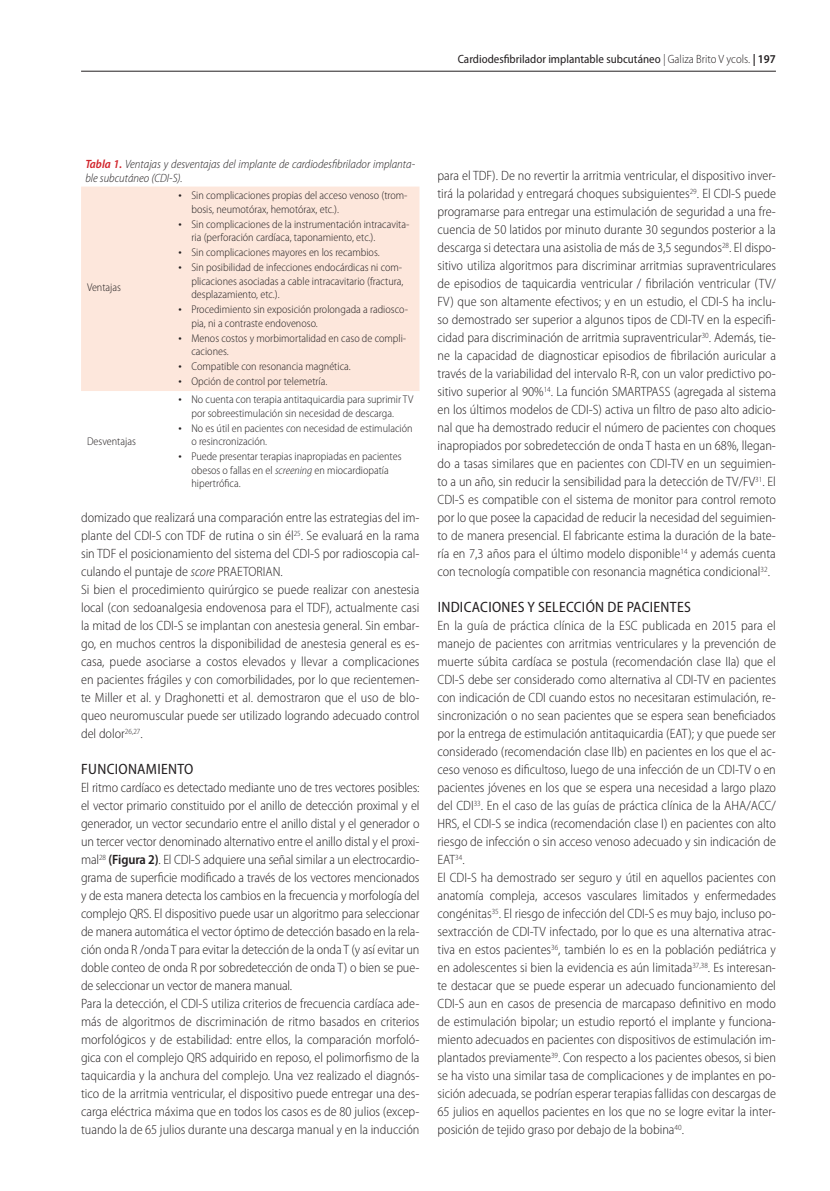
<style>
.page{position:relative;width:830px;height:1191px;background:#fff}
.page>*{position:absolute;margin:0;border:0;box-sizing:border-box;transform-origin:0 0}
.t1{font:semi-condensed 15px "Myriad Pro";letter-spacing:.02em;color:#231f20}
.t2{font:300 semi-condensed 13.5px/18px "Myriad Pro";color:#231f20}
.t3{font:italic 300 semi-condensed 12px/14.4px "Myriad Pro";color:#231f20}
.t4{font:semi-condensed 12px "Myriad Pro";color:#231f20}
.t5{font:300 semi-condensed 11.25px/13.5px "Myriad Pro";color:#231f20}
.s1{font-weight:300;font-style:italic}
.s2{font-weight:300}
.s3{font-weight:600}
.s4{font-weight:600;color:#d1232a}
.s5{font-size:13.5px}
.s6{font-style:italic}
</style>
<div class="page">
<hr style="left:81px;top:71px;width:694px;height:1px;background:#231f20">
<div style="left:81px;top:186px;width:338px;height:205px;background:#fde7dc"></div>
<p class="t4" style="left:457px;top:52px;width:319px">Cardiodesfibrilador implantable subcutáneo <span class="s1">|</span> <span class="s2">Galiza Brito V ycols.</span> <span class="s3">| 197</span></p>
<p class="t3" style="left:85px;top:157px;width:331px"><span class="s4">Tabla 1.</span> Ventajas y desventajas del implante de cardiodesfibrilador implanta&shy;ble subcutáneo (CDI-S).</p>
<p class="t5" style="left:87px;top:281px;width:35px">Ventajas</p>
<p class="t5" style="left:87px;top:434px;width:50px">Desventajas</p>
<p class="t5" style="left:191px;top:188px;width:217px;text-indent:-13px"><span class="s5">•</span> Sin complicaciones propias del acceso venoso (trom&shy;bosis, neumotórax, hemotórax, etc.).</p>
<p class="t5" style="left:191px;top:217px;width:219px;text-indent:-13px"><span class="s5">•</span> Sin complicaciones de la instrumentación intracavita&shy;ria (perforación cardíaca, taponamiento, etc.).</p>
<p class="t5" style="left:178px;top:245px;width:202px"><span class="s5">•</span> Sin complicaciones mayores en los recambios.</p>
<p class="t5" style="left:191px;top:260px;width:213px;text-align:justify;text-indent:-13px"><span class="s5">•</span> Sin posibilidad de infecciones endocárdicas ni com&shy;plicaciones asociadas a cable intracavitario (fractura, desplazamiento, etc.).</p>
<p class="t5" style="left:191px;top:302px;width:218px;text-indent:-13px"><span class="s5">•</span> Procedimiento sin exposición prolongada a radiosco&shy;pia, ni a contraste endovenoso.</p>
<p class="t5" style="left:191px;top:331px;width:216px;text-indent:-13px"><span class="s5">•</span> Menos costos y morbimortalidad en caso de compli&shy;caciones.</p>
<p class="t5" style="left:178px;top:359px;width:173px"><span class="s5">•</span> Compatible con resonancia magnética.</p>
<p class="t5" style="left:178px;top:374px;width:150px"><span class="s5">•</span> Opción de control por telemetría.</p>
<p class="t5" style="left:191px;top:393px;width:223px;text-indent:-13px"><span class="s5">•</span> No cuenta con terapia antitaquicardia para suprimir TV por sobreestimulación sin necesidad de descarga.</p>
<p class="t5" style="left:191px;top:421px;width:222px;text-indent:-13px"><span class="s5">•</span> No es útil en pacientes con necesidad de estimulación o resincronización.</p>
<p class="t5" style="left:191px;top:450px;width:211px;text-indent:-13px"><span class="s5">•</span> Puede presentar terapias inapropiadas en pacientes obesos o fallas en el <span class="s6">screening</span> en miocardiopatía hipertrófica.</p>
<p class="t2" style="left:81px;top:508px;width:340px">domizado que realizará una comparación entre las estrategias del im&shy;plante del CDI-S con TDF de rutina o sin él<sup>25</sup>. Se evaluará en la rama sin TDF el posicionamiento del sistema del CDI-S por radioscopia cal&shy;culando el puntaje de <span class="s6">score</span> PRAETORIAN.<br>Si bien el procedimiento quirúrgico se puede realizar con anestesia local (con sedoanalgesia endovenosa para el TDF), actualmente casi la mitad de los CDI-S se implantan con anestesia general. Sin embar&shy;go, en muchos centros la disponibilidad de anestesia general es es&shy;casa, puede asociarse a costos elevados y llevar a complicaciones en pacientes frágiles y con comorbilidades, por lo que recientemen&shy;te Miller et al. y Draghonetti et al. demostraron que el uso de blo&shy;queo neuromuscular puede ser utilizado logrando adecuado control del dolor<sup>26,27</sup>.</p>
<p class="t1" style="left:81px;top:760px;width:114px">FUNCIONAMIENTO</p>
<p class="t2" style="left:81px;top:778px;width:340px">El ritmo cardíaco es detectado mediante uno de tres vectores posibles: el vector primario constituido por el anillo de detección proximal y el generador, un vector secundario entre el anillo distal y el generador o un tercer vector denominado alternativo entre el anillo distal y el proxi&shy;mal<sup>28</sup> <span class="s3">(Figura 2)</span>. El CDI-S adquiere una señal similar a un electrocardio&shy;grama de superficie modificado a través de los vectores mencionados y de esta manera detecta los cambios en la frecuencia y morfología del complejo QRS. El dispositivo puede usar un algoritmo para seleccionar de manera automática el vector óptimo de detección basado en la rela&shy;ción onda R /onda T para evitar la detección de la onda T (y así evitar un doble conteo de onda R por sobredetección de onda T) o bien se pue&shy;de seleccionar un vector de manera manual.<br>Para la detección, el CDI-S utiliza criterios de frecuencia cardíaca ade&shy;más de algoritmos de discriminación de ritmo basados en criterios morfológicos y de estabilidad: entre ellos, la comparación morfoló&shy;gica con el complejo QRS adquirido en reposo, el polimorfismo de la taquicardia y la anchura del complejo. Una vez realizado el diagnós&shy;tico de la arritmia ventricular, el dispositivo puede entregar una des&shy;carga eléctrica máxima que en todos los casos es de 80 julios (excep&shy;tuando la de 65 julios durante una descarga manual y en la inducción</p>
<p class="t2" style="left:437px;top:166px;width:340px;text-align:justify">para el TDF). De no revertir la arritmia ventricular, el dispositivo inver&shy;tirá la polaridad y entregará choques subsiguientes<sup>29</sup>. El CDI-S puede programarse para entregar una estimulación de seguridad a una fre&shy;cuencia de 50 latidos por minuto durante 30 segundos posterior a la descarga si detectara una asistolia de más de 3,5 segundos<sup>28</sup>. El dispo&shy;sitivo utiliza algoritmos para discriminar arritmias supraventriculares de episodios de taquicardia ventricular / fibrilación ventricular (TV/ FV) que son altamente efectivos; y en un estudio, el CDI-S ha inclu&shy;so demostrado ser superior a algunos tipos de CDI-TV en la especifi&shy;cidad para discriminación de arritmia supraventricular<sup>30</sup>. Además, tie&shy;ne la capacidad de diagnosticar episodios de fibrilación auricular a través de la variabilidad del intervalo R-R, con un valor predictivo po&shy;sitivo superior al 90%<sup>14</sup>. La función SMARTPASS (agregada al sistema en los últimos modelos de CDI-S) activa un filtro de paso alto adicio&shy;nal que ha demostrado reducir el número de pacientes con choques inapropiados por sobredetección de onda T hasta en un 68%, llegan&shy;do a tasas similares que en pacientes con CDI-TV en un seguimien&shy;to a un año, sin reducir la sensibilidad para la detección de TV/FV<sup>31</sup>. El CDI-S es compatible con el sistema de monitor para control remoto por lo que posee la capacidad de reducir la necesidad del seguimien&shy;to de manera presencial. El fabricante estima la duración de la bate&shy;ría en 7,3 años para el último modelo disponible<sup>14</sup> y además cuenta con tecnología compatible con resonancia magnética condicional<sup>32</sup>.</p>
<p class="t1" style="left:437px;top:598px;width:254px">INDICACIONES Y SELECCIÓN DE PACIENTES</p>
<p class="t2" style="left:437px;top:616px;width:340px">En la guía de práctica clínica de la ESC publicada en 2015 para el manejo de pacientes con arritmias ventriculares y la prevención de muerte súbita cardíaca se postula (recomendación clase IIa) que el CDI-S debe ser considerado como alternativa al CDI-TV en pacientes con indicación de CDI cuando estos no necesitaran estimulación, re&shy;sincronización o no sean pacientes que se espera sean beneficiados por la entrega de estimulación antitaquicardia (EAT); y que puede ser considerado (recomendación clase IIb) en pacientes en los que el ac&shy;ceso venoso es dificultoso, luego de una infección de un CDI-TV o en pacientes jóvenes en los que se espera una necesidad a largo plazo del CDI<sup>33</sup>. En el caso de las guías de práctica clínica de la AHA/ACC/ HRS, el CDI-S se indica (recomendación clase I) en pacientes con alto riesgo de infección o sin acceso venoso adecuado y sin indicación de EAT<sup>34</sup>.<br>El CDI-S ha demostrado ser seguro y útil en aquellos pacientes con anatomía compleja, accesos vasculares limitados y enfermedades congénitas<sup>35</sup>. El riesgo de infección del CDI-S es muy bajo, incluso po&shy;sextracción de CDI-TV infectado, por lo que es una alternativa atrac&shy;tiva en estos pacientes<sup>36</sup>, también lo es en la población pediátrica y en adolescentes si bien la evidencia es aún limitada<sup>37,38</sup>. Es interesan&shy;te destacar que se puede esperar un adecuado funcionamiento del CDI-S aun en casos de presencia de marcapaso definitivo en modo de estimulación bipolar; un estudio reportó el implante y funciona&shy;miento adecuados en pacientes con dispositivos de estimulación im&shy;plantados previamente<sup>39</sup>. Con respecto a los pacientes obesos, si bien se ha visto una similar tasa de complicaciones y de implantes en po&shy;sición adecuada, se podrían esperar terapias fallidas con descargas de 65 julios en aquellos pacientes en los que no se logre evitar la inter&shy;posición de tejido graso por debajo de la bobina<sup>40</sup>.</p>
</div>
